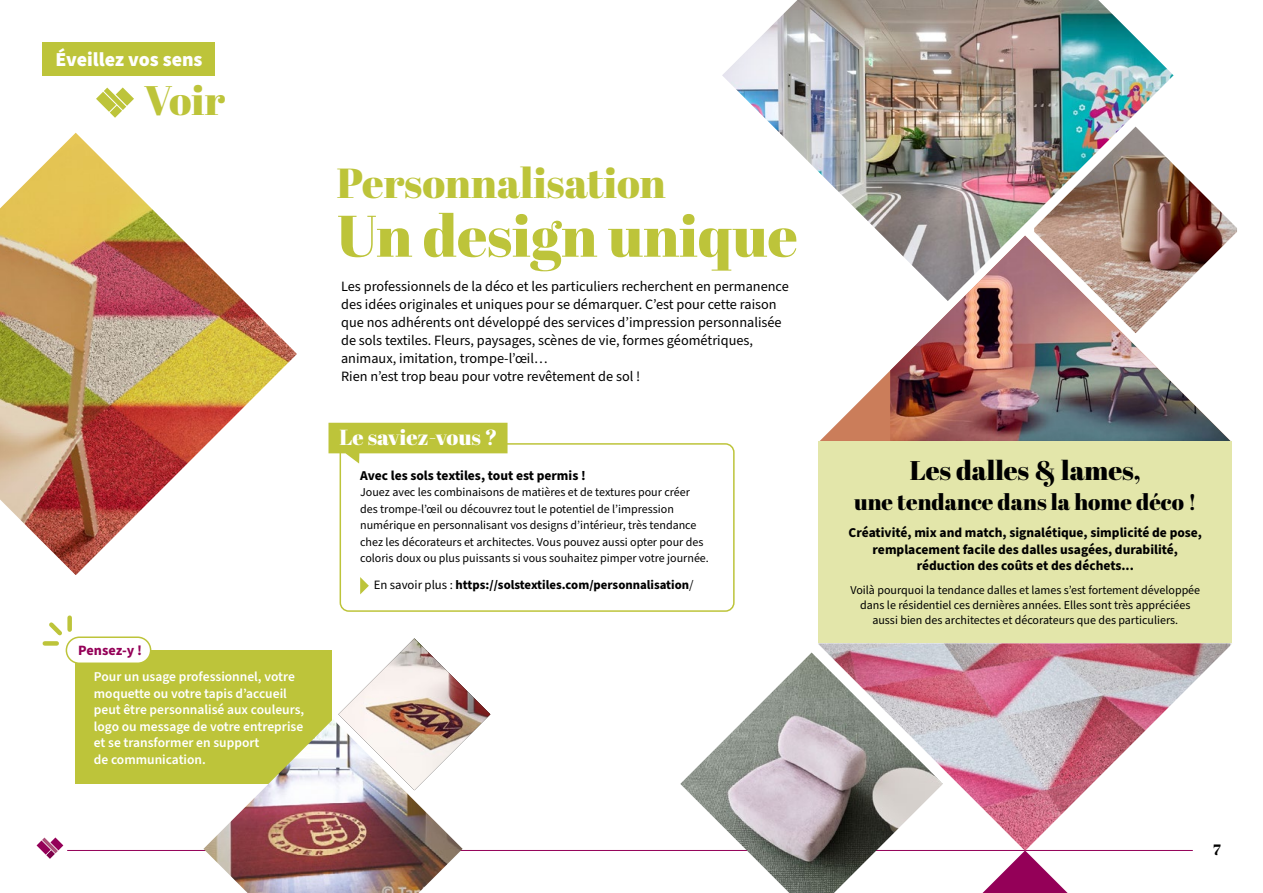
<style>
.page{position:relative;width:1263px;height:893px;background:#fff}
.page>*{position:absolute;margin:0;border:0;box-sizing:border-box;transform-origin:0 0}
.t1{font:58.5px "Abril Fatface";color:#bdc43a}
.t2{font:42px "Abril Fatface";color:#bdc43a}
.t3{font:41.25px "Abril Fatface";color:#bdc43a}
.t4{font:27px "Abril Fatface";color:#000}
.t5{font:22.5px "Abril Fatface";color:#000}
.t6{font:21.75px "Abril Fatface";color:#fff}
.t7{font:900 19.8px "Source Sans Pro";color:#fff}
.t8{font:15px "Abril Fatface";color:#000}
.t9{font:14.25px/18px "Source Sans Pro";color:#000}
.t10{font:700 14.25px "Source Sans Pro";color:#940058}
.t11{font:700 13.5px/16.5px "Source Sans Pro";color:#000;text-align:center}
.t12{font:600 13.5px/16.5px "Source Sans Pro";color:#fff}
.t13{font:700 12.75px "Source Sans Pro";color:#000}
.t14{font:12px/16.5px "Source Sans Pro";color:#000;text-align:center}
.s1{font-weight:400}
</style>
<div class="page">
<svg style="left:37px;top:837px;width:26px;height:22px"></svg>
<hr style="left:67px;top:850px;width:1126px;height:1px;background:#940058">
<img style="left:818px;top:643px;width:414px;height:208px">
<svg style="left:982px;top:850px;width:85px;height:43px"></svg>
<svg style="left:820px;top:371px;width:70px;height:70px"></svg>
<img style="left:890px;top:301px;width:341px;height:140px">
<img style="left:0;top:133px;width:297px;height:442px">
<img style="left:722px;top:0;width:451px;height:301px">
<img style="left:1034px;top:127px;width:203px;height:206px">
<img style="left:680px;top:652px;width:263px;height:241px">
<img style="left:338px;top:638px;width:152px;height:104px">
<div style="left:818px;top:441px;width:414px;height:202px;background:#e3e6aa"></div>
<div style="left:340px;top:443px;width:395px;height:169px;border:2px solid #bdc43a;border-radius:9px"></div>
<svg style="left:360px;top:577px;width:9px;height:17px"></svg>
<div style="left:75px;top:651px;width:256px;height:133px;background:#bdc43a"></div>
<div style="left:45px;top:641px;width:12px;height:5px;background:#bdc43a"></div>
<svg style="left:49px;top:622px;width:13px;height:14px"></svg>
<div style="left:67px;top:618px;width:5px;height:12px;background:#bdc43a"></div>
<div style="left:66px;top:637px;width:85px;height:26px;background:#fff;border-radius:13px"></div>
<div style="left:66px;top:636px;width:85px;height:28px;border:2px solid #bdc43a;border-radius:13px"></div>
<svg style="left:328px;top:423px;width:179px;height:41px"></svg>
<img style="left:203px;top:719px;width:260px;height:174px">
<svg style="left:96px;top:87px;width:38px;height:31px"></svg>
<div style="left:43px;top:43px;width:172px;height:33px;background:#bdc43a"></div>
<h3 class="t7" style="left:55px;top:46px;width:149px">Éveillez vos sens</h3>
<h3 class="t3" style="left:144px;top:71px;width:82px">Voir</h3>
<p class="t10" style="left:78px;top:640px;width:65px">Pensez-y !</p>
<p class="t12" style="left:94px;top:669px;width:212px">Pour un usage professionnel, votre moquette ou votre tapis d’accueil peut être personnalisé aux couleurs, logo ou message de votre entreprise et se transformer en support<br>de communication.</p>
<h2 class="t2" style="left:337px;top:154px;width:330px">Personnalisation</h2>
<h1 class="t1" style="left:337px;top:195px;width:462px">Un design unique</h1>
<p class="t9" style="left:341px;top:277px;width:449px">Les professionnels de la déco et les particuliers recherchent en permanence des idées originales et uniques pour se démarquer. C’est pour cette raison que nos adhérents ont développé des services d’impression personnalisée de sols textiles. Fleurs, paysages, scènes de vie, formes géométriques, animaux, imitation, trompe-l’œil…<br>Rien n’est trop beau pour votre revêtement de sol !</p>
<h3 class="t6" style="left:340px;top:422px;width:160px">Le saviez-vous ?</h3>
<p class="t11" style="left:360px;top:467px;width:227px">Avec les sols textiles, tout est permis !</p>
<p class="t14" style="left:360px;top:484px;width:350px;text-align:left">Jouez avec les combinaisons de matières et de textures pour créer des trompe-l’œil ou découvrez tout le potentiel de l’impression numérique en personnalisant vos designs d’intérieur, très tendance chez les décorateurs et architectes. Vous pouvez aussi opter pour des coloris doux ou plus puissants si vous souhaitez pimper votre journée.</p>
<p class="t13" style="left:374px;top:576px;width:322px"><span class="s1">En savoir plus :</span> https://solstextiles.com/personnalisation<span class="s1">/</span></p>
<h3 class="t4" style="left:910px;top:452px;width:233px">Les dalles &amp; lames,</h3>
<h3 class="t5" style="left:854px;top:486px;width:344px">une tendance dans la home déco !</h3>
<p class="t11" style="left:848px;top:525px;width:355px">Créativité, mix and match, signalétique, simplicité de pose, remplacement facile des dalles usagées, durabilité, réduction des coûts et des déchets...</p>
<p class="t14" style="left:850px;top:583px;width:351px;line-height:15px">Voilà pourquoi la tendance dalles et lames s’est fortement développée dans le résidentiel ces dernières années. Elles sont très appréciées aussi bien des architectes et décorateurs que des particuliers.</p>
<p class="t8" style="left:1213px;top:839px;width:9px">7</p>
</div>
